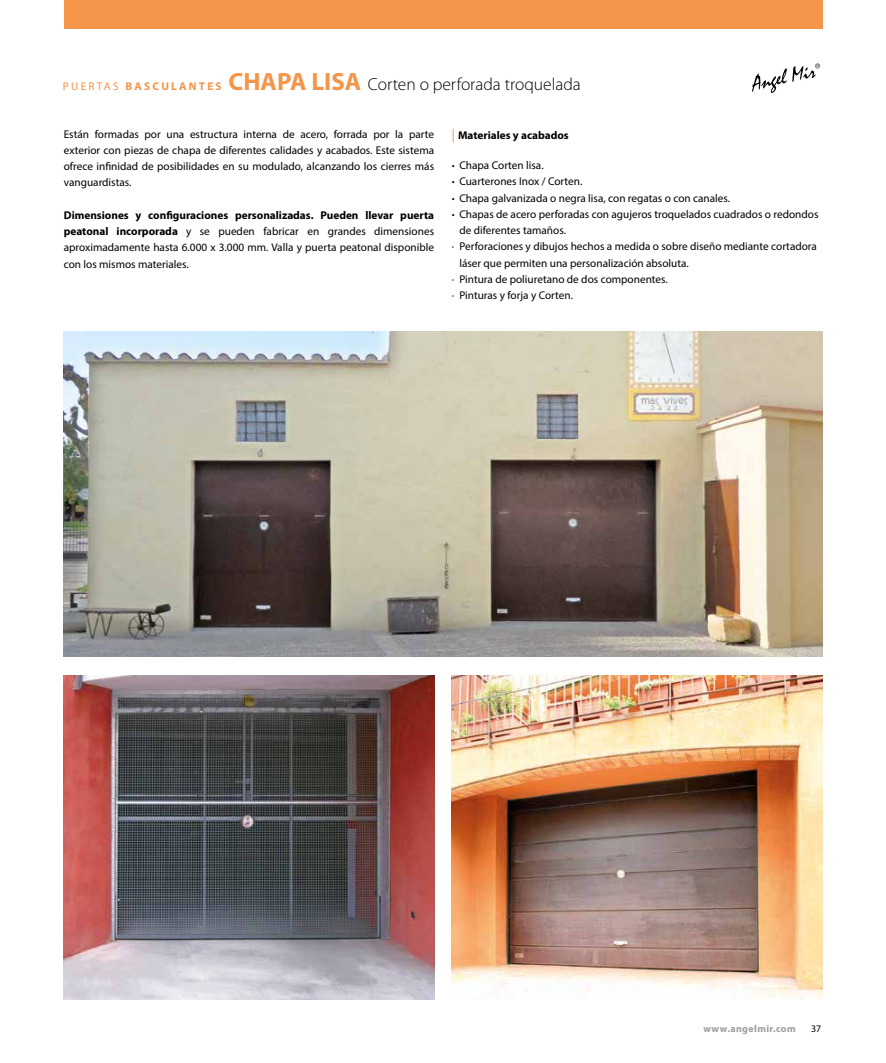
<style>
.page{position:relative;width:886px;height:1063px;background:#fff}
.page>*{position:absolute;margin:0;border:0;box-sizing:border-box;transform-origin:0 0}
.t1{font:300 17.5px "Myriad Pro";color:#000}
.t2{font:11.25px/16.2px "Myriad Pro";color:#000;text-align:justify}
.t3{font:700 11.25px "Myriad Pro";color:#000}
.t4{font:700 11.25px "Myriad Pro";letter-spacing:.2em;color:#f4954a}
.t5{font:700 10px "Myriad Pro";letter-spacing:.04em;color:#9d9d9c}
.t6{font:10px "Myriad Pro";color:#000}
.s1{font-weight:400}
.s2{font-weight:700;font-size:25px;color:#f4954a}
.s3{font-weight:700}
.s4{font-weight:400;font-size:13.75px;color:#f4954a}
</style>
<div class="page">
<img style="left:64px;top:331px;width:758px;height:325px">
<img style="left:64px;top:675px;width:370px;height:325px">
<img style="left:452px;top:675px;width:370px;height:325px">
<div style="left:64px;top:0;width:758px;height:29px;background:#f4954a"></div>
<svg style="left:752px;top:64px;width:68px;height:29px"></svg>
<p class="t4" style="left:63px;top:80px;width:160px"><span class="s1">PUERTAS</span> BASCULANTES</p>
<h1 class="t1" style="left:228px;top:75px;width:354px"><span class="s2">CHAPA LISA</span> Corten o perforada troquelada</h1>
<p class="t2" style="left:64px;top:126px;width:372px">Están formadas por una estructura interna de acero, forrada por la parte exterior con piezas de chapa de diferentes calidades y acabados. Este sistema ofrece infinidad de posibilidades en su modulado, alcanzando los cierres más vanguardistas.</p>
<p class="t2" style="left:64px;top:207px;width:372px"><span class="s3">Dimensiones y configuraciones personalizadas. Pueden llevar puerta peatonal incorporada</span> y se pueden fabricar en grandes dimensiones aproximadamente hasta 6.000 x 3.000 mm. Valla y puerta peatonal disponible con los mismos materiales.</p>
<p class="t3" style="left:452px;top:129px;width:118px"><span class="s4">|</span> Materiales y acabados</p>
<p class="t2" style="left:452px;top:157px;width:93px"><span class="s3">·</span> Chapa Corten lisa.</p>
<p class="t2" style="left:452px;top:173px;width:132px"><span class="s3">·</span> Cuarterones Inox / Corten.</p>
<p class="t2" style="left:452px;top:190px;width:280px"><span class="s3">·</span> Chapa galvanizada o negra lisa, con regatas o con canales.</p>
<p class="t2" style="left:452px;top:206px;width:368px"><span class="s3">·</span> Chapas de acero perforadas con agujeros troquelados cuadrados o redondos</p>
<p class="t2" style="left:459px;top:222px;width:108px">de diferentes tamaños.</p>
<p class="t2" style="left:452px;top:238px;width:367px">· Perforaciones y dibujos hechos a medida o sobre diseño mediante cortadora</p>
<p class="t2" style="left:459px;top:255px;width:231px">láser que permiten una personalización absoluta.</p>
<p class="t2" style="left:452px;top:271px;width:217px">· Pintura de poliuretano de dos componentes.</p>
<p class="t2" style="left:452px;top:287px;width:123px">· Pinturas y forja y Corten.</p>
<p class="t5" style="left:703px;top:1023px;width:94px">www.angelmir.com</p>
<p class="t6" style="left:811px;top:1022px;width:12px">37</p>
</div>
